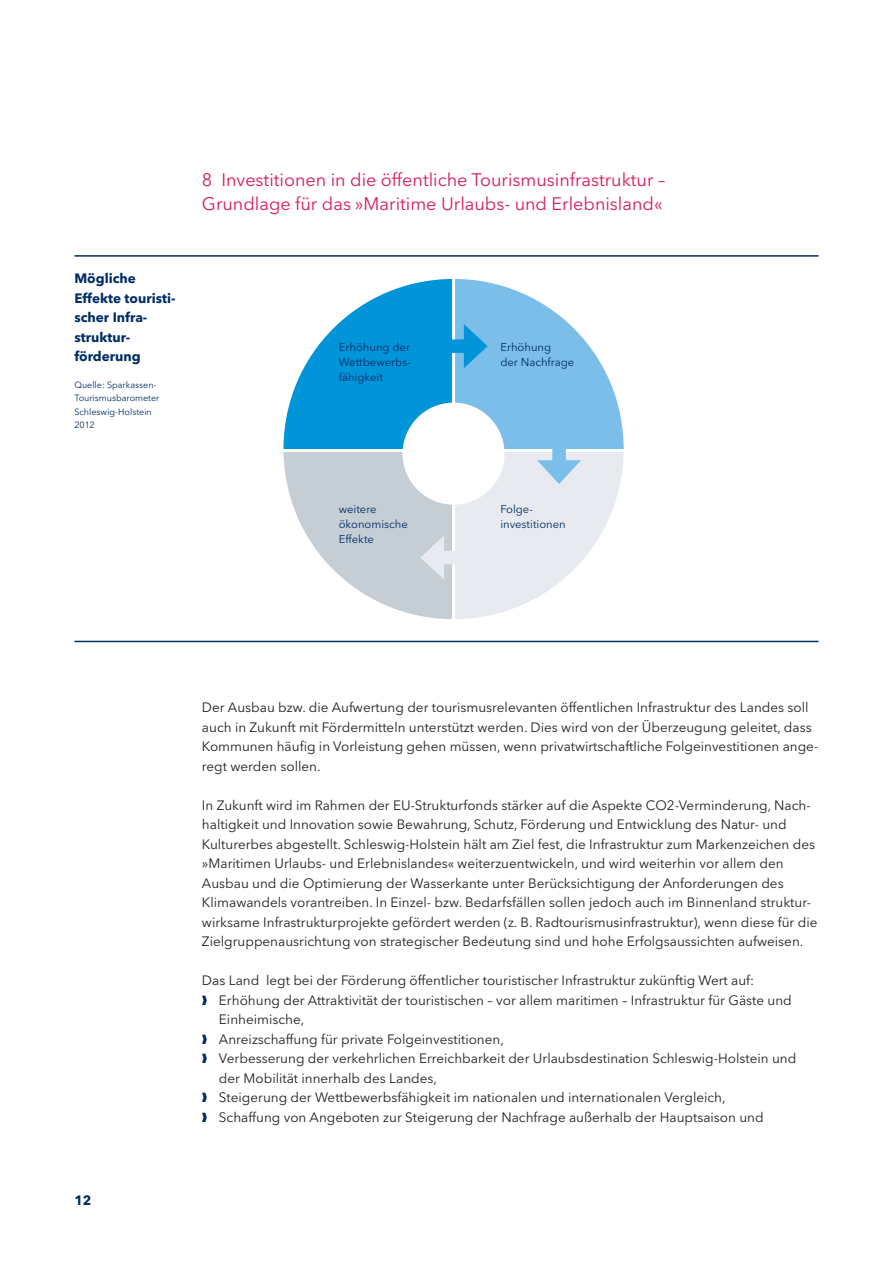
<style>
.page{position:relative;width:893px;height:1263px;background:#fff}
.page>*{position:absolute;margin:0;border:0;box-sizing:border-box;transform-origin:0 0}
.t1{font:18px/24px "Avenir Next LT Pro";color:#d91b57}
.t2{font:13.5px/19.5px "Avenir Next LT Pro";color:#231f20}
.t3{font:700 13.5px/19.5px "Avenir Next LT Pro";color:#002d66}
.t4{font:11.25px/15px "Avenir Next LT Pro";color:#002d66}
.t5{font:9px/13.5px "Avenir Next LT Pro";color:#002d66}
.s1{color:#002d66}
</style>
<div class="page">
<hr style="left:74px;top:255px;width:745px;height:2px;background:#002d66">
<hr style="left:74px;top:641px;width:745px;height:1px;background:#002d66">
<svg style="left:283px;top:279px;width:341px;height:340px"></svg>
<p class="t3" style="left:74px;top:269px;width:103px">Mögliche<br>Effekte touristi&shy;scher Infra&shy;struktur&shy;förderung</p>
<p class="t5" style="left:74px;top:378px;width:87px">Quelle: Sparkassen-<br>Tourismusbarometer<br>Schleswig-Holstein<br>2012</p>
<h1 class="t1" style="left:202px;top:167px;width:465px">8 Investitionen in die öffentliche Tourismusinfrastruktur –<br>Grundlage für das »Maritime Urlaubs- und Erlebnisland«</h1>
<p class="t4" style="left:339px;top:340px;width:74px;text-align:justify">Erhöhung der Wettbewerbs&shy;fähigkeit</p>
<p class="t4" style="left:500px;top:340px;width:76px">Erhöhung<br>der Nachfrage</p>
<p class="t4" style="left:339px;top:501px;width:71px">weitere ökonomische<br>Effekte</p>
<p class="t4" style="left:500px;top:501px;width:67px">Folge&shy;investitionen</p>
<p class="t3" style="left:74px;top:1190px;width:19px">12</p>
<p class="t2" style="left:202px;top:698px;width:618px">Der Ausbau bzw. die Aufwertung der tourismusrelevanten öffentlichen Infrastruktur des Landes soll auch in Zukunft mit Fördermitteln unterstützt werden. Dies wird von der Überzeugung geleitet, dass Kommunen häufig in Vorleistung gehen müssen, wenn privatwirtschaftliche Folgeinvestitionen ange&shy;regt werden sollen.</p>
<p class="t2" style="left:202px;top:795px;width:617px">In Zukunft wird im Rahmen der EU-Strukturfonds stärker auf die Aspekte CO2-Verminderung, Nach&shy;haltigkeit und Innovation sowie Bewahrung, Schutz, Förderung und Entwicklung des Natur- und Kulturerbes abgestellt. Schleswig-Holstein hält am Ziel fest, die Infrastruktur zum Markenzeichen des »Maritimen Urlaubs- und Erlebnislandes« weiterzuentwickeln, und wird weiterhin vor allem den Ausbau und die Optimierung der Wasserkante unter Berücksichtigung der Anforderungen des Klimawandels vorantreiben. In Einzel- bzw. Bedarfsfällen sollen jedoch auch im Binnenland struktur&shy;wirksame Infrastrukturprojekte gefördert werden (z. B. Radtourismusinfrastruktur), wenn diese für die Zielgruppenausrichtung von strategischer Bedeutung sind und hohe Erfolgsaussichten aufweisen.</p>
<p class="t2" style="left:202px;top:971px;width:554px">Das Land legt bei der Förderung öffentlicher touristischer Infrastruktur zukünftig Wert auf:</p>
<p class="t2" style="left:202px;top:990px;width:591px"><span class="s1">❱</span> Erhöhung der Attraktivität der touristischen – vor allem maritimen – Infrastruktur für Gäste und</p>
<p class="t2" style="left:219px;top:1010px;width:87px">Einheimische,</p>
<p class="t2" style="left:202px;top:1029px;width:303px"><span class="s1">❱</span> Anreizschaffung für private Folgeinvestitionen,</p>
<p class="t2" style="left:202px;top:1049px;width:596px"><span class="s1">❱</span> Verbesserung der verkehrlichen Erreichbarkeit der Urlaubsdestination Schleswig-Holstein und</p>
<p class="t2" style="left:219px;top:1068px;width:220px">der Mobilität innerhalb des Landes,</p>
<p class="t2" style="left:202px;top:1088px;width:525px"><span class="s1">❱</span> Steigerung der Wettbewerbsfähigkeit im nationalen und internationalen Vergleich,</p>
<p class="t2" style="left:202px;top:1107px;width:563px"><span class="s1">❱</span> Schaffung von Angeboten zur Steigerung der Nachfrage außerhalb der Hauptsaison und</p>
</div>
